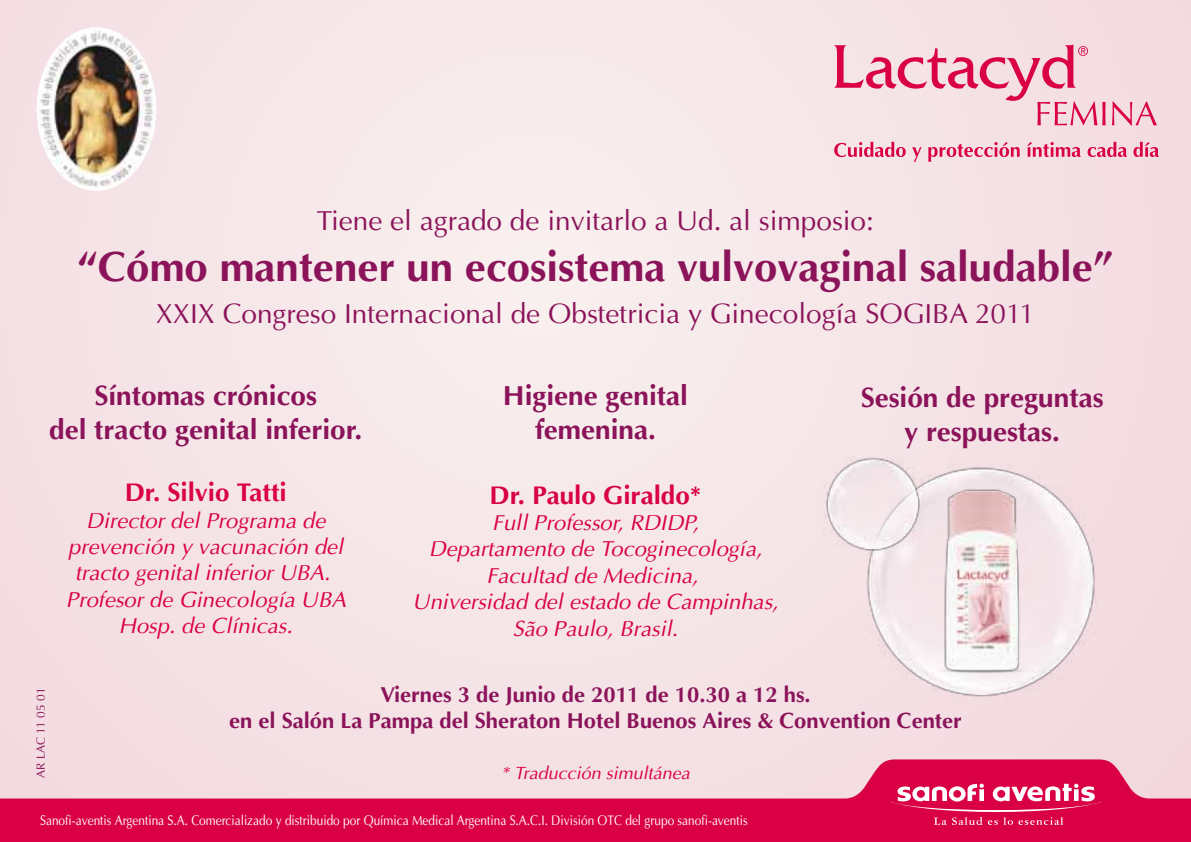
<style>
.page{position:relative;width:1191px;height:842px;background:#f5e5e8}
.page>*{position:absolute;margin:0;border:0;box-sizing:border-box;transform-origin:0 0}
.t1{font:700 42px "Ottawa";color:#8b135a}
.t2{font:28px "Ottawa Plain";color:#8b135a}
.t3{font:700 28px/33.6px "Ottawa";color:#8b135a;text-align:center}
.t4{font:700 26px "Ottawa";color:#da0046}
.t5{font:italic 22px/26.4px "Ottawa";color:#da0046;text-align:center}
.t6{font:700 22px/26.4px "Ottawa";color:#8b135a;text-align:center}
.t7{font:italic 18px "Ottawa";color:#da0046}
.t8{font:14px "Ottawa Plain";color:#fff;scale:.85 1}
.t9{font:12px "Ottawa Plain";color:#8b135a}
</style>
<div class="page">
<img style="left:867px;top:463px;width:239px;height:237px">
<img style="left:933px;top:485px;width:95px;height:216px">
<img style="left:823px;top:457px;width:100px;height:95px">
<svg style="left:0;top:759px;width:1191px;height:83px;fill:#da0046"></svg>
<svg style="left:889px;top:784px;width:213px;height:41px;background:#e23d72"></svg>
<img style="left:37px;top:27px;width:119px;height:164px">
<svg style="left:1112px;top:101px;width:45px;height:25px"></svg>
<svg style="left:834px;top:44px;width:271px;height:81px"></svg>
<svg style="left:834px;top:142px;width:71px;height:15px"></svg>
<svg style="left:912px;top:147px;width:9px;height:15px"></svg>
<svg style="left:928px;top:142px;width:91px;height:20px"></svg>
<svg style="left:1027px;top:142px;width:53px;height:15px"></svg>
<svg style="left:1087px;top:142px;width:40px;height:15px"></svg>
<svg style="left:1133px;top:142px;width:26px;height:15px"></svg>
<p class="t2" style="left:317px;top:204px;width:558px">Tiene el agrado de invitarlo a Ud. al simposio:</p>
<h1 class="t1" style="left:77px;top:240px;width:1038px">“Cómo mantener un ecosistema vulvovaginal saludable”</h1>
<p class="t2" style="left:156px;top:297px;width:880px">XXIX Congreso Internacional de Obstetricia y Ginecología SOGIBA 2011</p>
<p class="t3" style="left:49px;top:379px;width:315px">Síntomas crónicos<br>del tracto genital inferior.</p>
<p class="t4" style="left:125px;top:476px;width:164px">Dr. Silvio Tatti</p>
<p class="t5" style="left:66px;top:507px;width:281px">Director del Programa de prevención y vacunación del tracto genital inferior UBA.<br>Profesor de Ginecología UBA<br>Hosp. de Clínicas.</p>
<p class="t3" style="left:503px;top:379px;width:187px">Higiene genital femenina.</p>
<p class="t4" style="left:489px;top:479px;width:213px">Dr. Paulo Giraldo*</p>
<p class="t5" style="left:412px;top:509px;width:367px">Full Professor, RDIDP,<br>Departamento de Tocoginecología,<br>Facultad de Medicina,<br>Universidad del estado de Campinhas,<br>São Paulo, Brasil.</p>
<p class="t3" style="left:860px;top:381px;width:244px">Sesión de preguntas y respuestas.</p>
<p class="t9" style="left:34px;top:778px;width:91px;rotate:-90deg">AR LAC 11 05 01</p>
<p class="t6" style="left:229px;top:681px;width:734px">Viernes 3 de Junio de 2011 de 10.30 a 12 hs.<br>en el Salón La Pampa del Sheraton Hotel Buenos Aires &amp; Convention Center</p>
<p class="t7" style="left:501px;top:762px;width:190px">* Traducción simultánea</p>
<p class="t8" style="left:40px;top:812px;width:834px">Sanofi-aventis Argentina S.A. Comercializado y distribuido por Química Medical Argentina S.A.C.I. División OTC del grupo sanofi-aventis</p>
</div>
